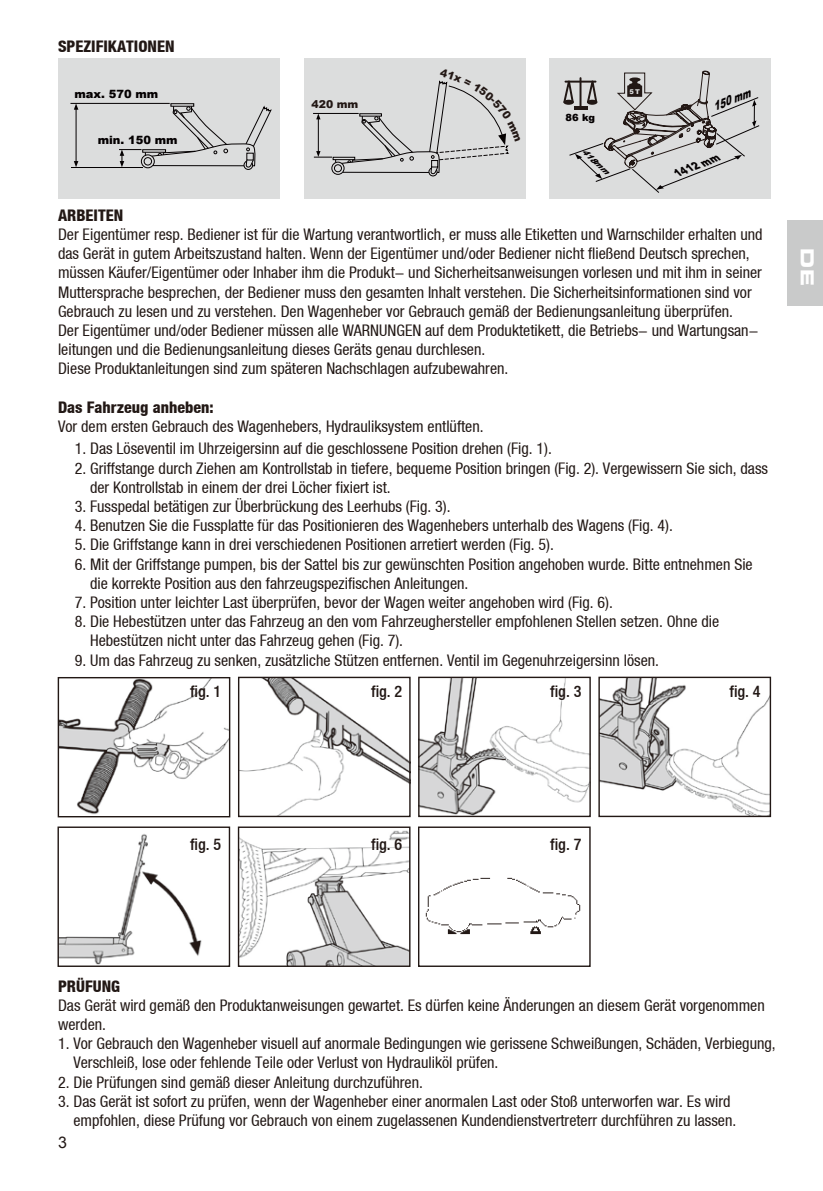
<style>
.page{position:relative;width:823px;height:1191px;background:#fff}
.page>*{position:absolute;margin:0;border:0;box-sizing:border-box;transform-origin:0 0}
.t1{font:18px "Eurostile LT Std Bold Ex 2";color:#fff}
.t2{font:condensed 16px/19.2px "Helvetica Neue LT";color:#221815}
.t3{font:800 condensed 16px "Helvetica Neue LT";color:#221815}
.t4{font:500 condensed 16px "Helvetica Neue LT";color:#221815}
.t5{font:16px "Arial";color:#221815}
.t6{font:italic 900 12.2px "Arial";color:#040001;scale:.73 1}
.t7{font:900 11.4px "Arial";color:#040001}
.t8{font:italic 900 11px "Arial";color:#040001;scale:.85 1}
.t9{font:900 10.8px "Arial";color:#231815}
.t10{font:900 9.8px "Arial";color:#040001}
.t11{font:italic 900 7.6px "Arial";color:#040001;scale:1.08 1}
.t12{font:900 6.6px "Arial";color:#dcdddd}
</style>
<div class="page">
<div style="left:786px;top:221px;width:36px;height:85px;background:#c9caca"></div>
<img style="left:60px;top:679px;width:168px;height:135px">
<div style="left:58px;top:677px;width:172px;height:140px;border:1px solid #221815"></div>
<img style="left:420px;top:678px;width:168px;height:137px">
<div style="left:418px;top:676px;width:172px;height:141px;border:1px solid #221815"></div>
<img style="left:600px;top:678px;width:168px;height:137px">
<div style="left:598px;top:676px;width:172px;height:141px;border:1px solid #221815"></div>
<img style="left:425px;top:877px;width:156px;height:58px">
<div style="left:418px;top:826px;width:172px;height:141px;border:1px solid #221815"></div>
<img style="left:240px;top:830px;width:168px;height:135px">
<div style="left:238px;top:826px;width:172px;height:141px;border:1px solid #221815"></div>
<img style="left:240px;top:678px;width:168px;height:137px">
<div style="left:238px;top:676px;width:172px;height:141px;border:1px solid #221815"></div>
<img style="left:59px;top:834px;width:143px;height:131px">
<div style="left:57px;top:826px;width:173px;height:141px;border:1px solid #221815"></div>
<div style="left:58px;top:59px;width:222px;height:140px;background:#dcdddd"></div>
<div style="left:304px;top:59px;width:221px;height:140px;background:#dcdddd"></div>
<div style="left:549px;top:59px;width:221px;height:140px;background:#dcdddd"></div>
<div style="left:170px;top:103px;width:24px;height:4px;border:1px solid #040001"></div>
<hr style="left:70px;top:103px;width:100px;height:1px;background:#040001">
<hr style="left:71px;top:167px;width:72px;height:1px;background:#040001">
<svg style="left:119px;top:105px;width:153px;height:65px"></svg>
<hr style="left:76px;top:108px;width:1px;height:55px;background:#040001">
<svg style="left:74px;top:103px;width:4px;height:7px"></svg>
<svg style="left:74px;top:161px;width:4px;height:6px"></svg>
<hr style="left:313px;top:113px;width:45px;height:1px;background:#040001">
<svg style="left:563px;top:70px;width:196px;height:123px"></svg>
<div style="left:586px;top:100px;width:11px;height:5px;background:#221815;border-radius:50%"></div>
<svg style="left:314px;top:80px;width:195px;height:97px"></svg>
<p class="t3" style="left:58px;top:36px;width:118px">SPEZIFIKATIONEN</p>
<p class="t7" style="left:74px;top:86px;width:85px">max. 570 mm</p>
<p class="t7" style="left:98px;top:132px;width:81px">min. 150 mm</p>
<p class="t9" style="left:311px;top:96px;width:48px">420 mm</p>
<p class="t10" style="left:565px;top:110px;width:31px">86 kg</p>
<p class="t11" style="left:586px;top:146px;width:32px;rotate:43deg">418mm</p>
<p class="t12" style="left:629px;top:86px;width:12px">5T</p>
<p class="t6" style="left:709px;top:99px;width:55px;rotate:-22deg">150 mm</p>
<p class="t8" style="left:673px;top:166px;width:57px;rotate:-21deg">1412 mm</p>
<p class="t3" style="left:58px;top:205px;width:67px">ARBEITEN</p>
<p class="t2" style="left:58px;top:225px;width:705px">Der Eigentümer resp. Bediener ist für die Wartung verantwortlich, er muss alle Etiketten und Warnschilder erhalten und das Gerät in gutem Arbeitszustand halten. Wenn der Eigentümer und/oder Bediener nicht fließend Deutsch sprechen, müssen Käufer/Eigentümer oder Inhaber ihm die Produkt- und Sicherheitsanweisungen vorlesen und mit ihm in seiner Muttersprache besprechen, der Bediener muss den gesamten Inhalt verstehen. Die Sicherheitsinformationen sind vor Gebrauch zu lesen und zu verstehen. Den Wagenheber vor Gebrauch gemäß der Bedienungsanleitung überprüfen.<br>Der Eigentümer und/oder Bediener müssen alle WARNUNGEN auf dem Produktetikett, die Betriebs- und Wartungsan&shy;leitungen und die Bedienungsanleitung dieses Geräts genau durchlesen.<br>Diese Produktanleitungen sind zum späteren Nachschlagen aufzubewahren.</p>
<p class="t3" style="left:58px;top:397px;width:157px">Das Fahrzeug anheben:</p>
<p class="t2" style="left:58px;top:417px;width:427px">Vor dem ersten Gebrauch des Wagenhebers, Hydrauliksystem entlüften.</p>
<p class="t2" style="left:75px;top:439px;width:478px">1. Das Löseventil im Uhrzeigersinn auf die geschlossene Position drehen (Fig. 1).</p>
<p class="t2" style="left:90px;top:458px;width:679px;text-indent:-15px">2. Griffstange durch Ziehen am Kontrollstab in tiefere, bequeme Position bringen (Fig. 2). Vergewissern Sie sich, dass der Kontrollstab in einem der drei Löcher fixiert ist.</p>
<p class="t2" style="left:75px;top:496px;width:377px">3. Fusspedal betätigen zur Überbrückung des Leerhubs (Fig. 3).</p>
<p class="t2" style="left:75px;top:516px;width:599px">4. Benutzen Sie die Fussplatte für das Positionieren des Wagenhebers unterhalb des Wagens (Fig. 4).</p>
<p class="t2" style="left:75px;top:535px;width:480px">5. Die Griffstange kann in drei verschiedenen Positionen arretiert werden (Fig. 5).</p>
<p class="t2" style="left:90px;top:554px;width:663px;text-indent:-15px">6. Mit der Griffstange pumpen, bis der Sattel bis zur gewünschten Position angehoben wurde. Bitte entnehmen Sie die korrekte Position aus den fahrzeugspezifischen Anleitungen.</p>
<p class="t2" style="left:75px;top:592px;width:539px">7. Position unter leichter Last überprüfen, bevor der Wagen weiter angehoben wird (Fig. 6).</p>
<p class="t2" style="left:90px;top:612px;width:630px;text-indent:-15px">8. Die Hebestützen unter das Fahrzeug an den vom Fahrzeughersteller empfohlenen Stellen setzen. Ohne die<br>Hebestützen nicht unter das Fahrzeug gehen (Fig. 7).</p>
<p class="t2" style="left:75px;top:650px;width:585px">9. Um das Fahrzeug zu senken, zusätzliche Stützen entfernen. Ventil im Gegenuhrzeigersinn lösen.</p>
<p class="t4" style="left:190px;top:681px;width:33px">fig. 1</p>
<p class="t4" style="left:550px;top:681px;width:33px">fig. 3</p>
<p class="t4" style="left:729px;top:681px;width:33px">fig. 4</p>
<p class="t4" style="left:371px;top:681px;width:33px">fig. 2</p>
<p class="t1" style="left:819px;top:248px;width:38px;rotate:90deg">DE</p>
<p class="t4" style="left:190px;top:834px;width:33px">fig. 5</p>
<p class="t4" style="left:371px;top:834px;width:33px">fig. 6</p>
<p class="t4" style="left:550px;top:834px;width:33px">fig. 7</p>
<p class="t3" style="left:58px;top:976px;width:63px">PRÜFUNG</p>
<p class="t2" style="left:58px;top:995px;width:707px">Das Gerät wird gemäß den Produktanweisungen gewartet. Es dürfen keine Änderungen an diesem Gerät vorgenommen werden.</p>
<p class="t2" style="left:73px;top:1033px;width:703px;text-indent:-15px">1. Vor Gebrauch den Wagenheber visuell auf anormale Bedingungen wie gerissene Schweißungen, Schäden, Verbiegung,<br>Verschleiß, lose oder fehlende Teile oder Verlust von Hydrauliköl prüfen.</p>
<p class="t2" style="left:58px;top:1072px;width:366px">2. Die Prüfungen sind gemäß dieser Anleitung durchzuführen.</p>
<p class="t2" style="left:73px;top:1091px;width:664px;text-indent:-15px">3. Das Gerät ist sofort zu prüfen, wenn der Wagenheber einer anormalen Last oder Stoß unterworfen war. Es wird empfohlen, diese Prüfung vor Gebrauch von einem zugelassenen Kundendienstvertreterr durchführen zu lassen.</p>
<p class="t5" style="left:58px;top:1132px;width:10px">3</p>
</div>
